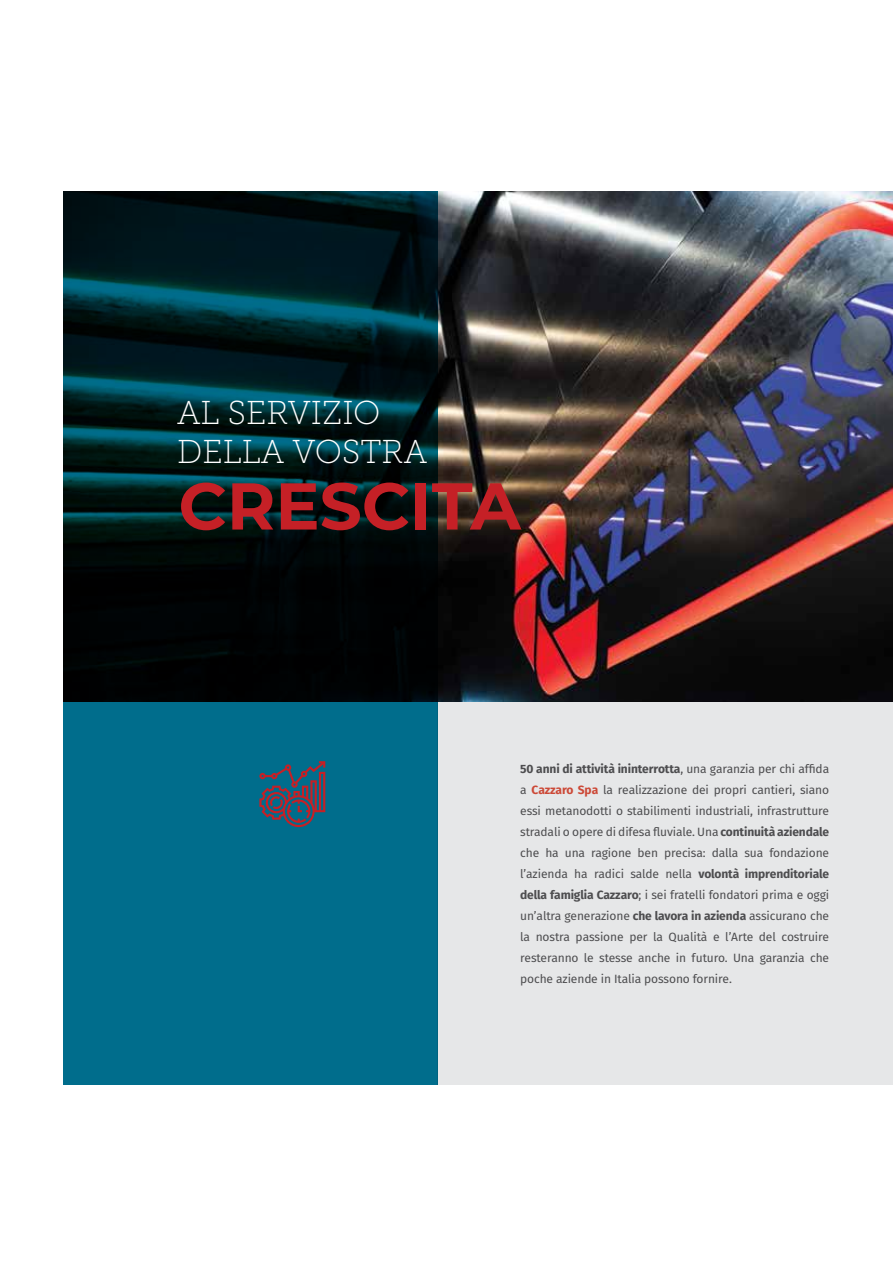
<style>
.page{position:relative;width:893px;height:1263px;background:#fff}
.page>*{position:absolute;margin:0;border:0;box-sizing:border-box;transform-origin:0 0}
.t1{font:700 66px "Montserrat";color:#c52026}
.t2{font:33px/39.6px "Museo Slab 100";color:#fff}
.t3{font:12px/21px "Fira Sans";letter-spacing:-.01em;color:#4d4d4f;text-align:justify}
.s1{font-weight:700}
.s2{font-weight:700;color:#cc4937}
</style>
<div class="page">
<div style="left:438px;top:191px;width:455px;height:893px;background:#e6e7e8"></div>
<img style="left:438px;top:191px;width:455px;height:511px">
<svg style="left:64px;top:191px;width:374px;height:893px;background:#003b4a"></svg>
<svg style="left:259px;top:761px;width:66px;height:66px;background:#3e546b"></svg>
<h2 class="t2" style="left:177px;top:393px;width:251px">AL SERVIZIO<br>DELLA VOSTRA</h2>
<h1 class="t1" style="left:178px;top:458px;width:344px">CRESCITA</h1>
<p class="t3" style="left:520px;top:759px;width:311px"><span class="s1">50 anni di attività ininterrotta</span>, una garanzia per chi affida a <span class="s2">Cazzaro Spa</span> la realizzazione dei propri cantieri, siano essi metanodotti o stabilimenti industriali, infrastrutture stradali o opere di difesa fluviale. Una <span class="s1">continuità aziendale </span>che ha una ragione ben precisa: dalla sua fondazione l’azienda ha radici salde nella <span class="s1">volontà imprenditoriale della famiglia Cazzaro</span>; i sei fratelli fondatori prima e oggi un’altra generazione <span class="s1">che lavora in azienda</span> assicurano che la nostra passione per la Qualità e l’Arte del costruire resteranno le stesse anche in futuro. Una garanzia che poche aziende in Italia possono fornire.</p>
</div>
